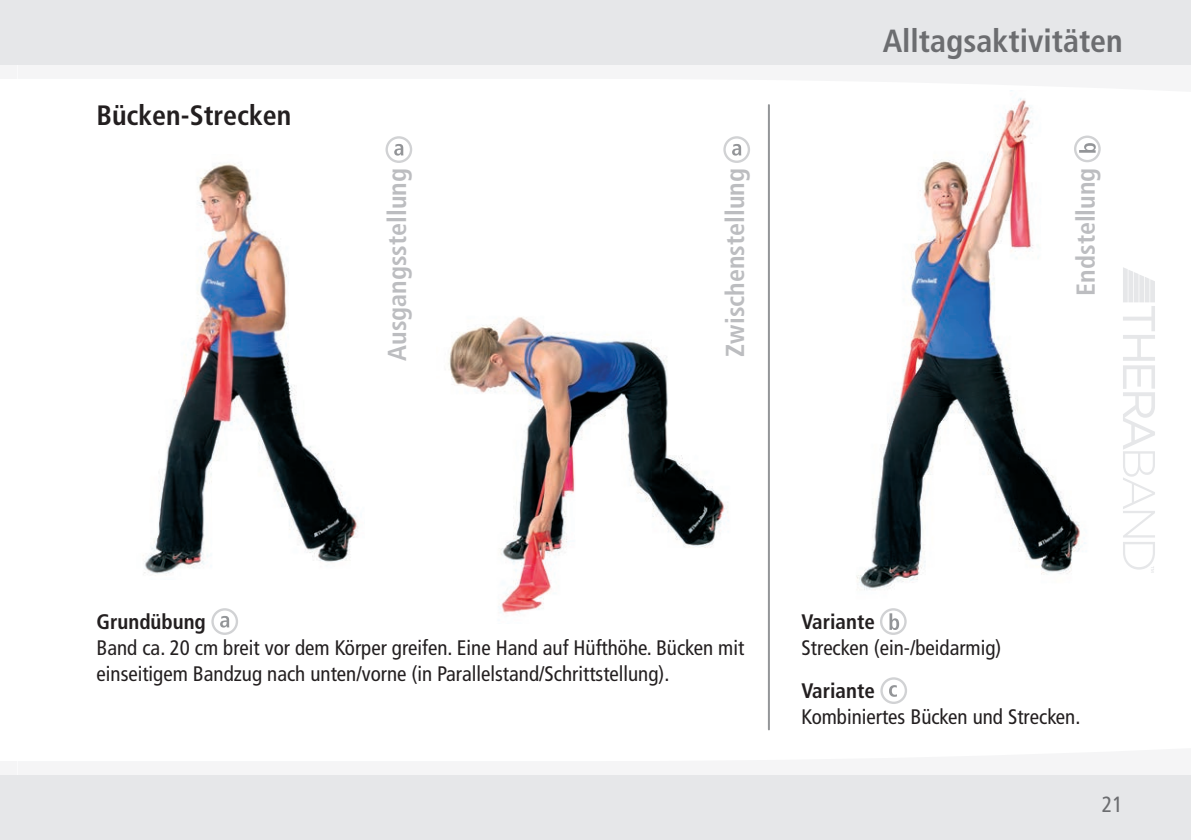
<style>
.page{position:relative;width:1191px;height:840px;background:#fff}
.page>*{position:absolute;margin:0;border:0;box-sizing:border-box;transform-origin:0 0}
.t1{font:700 condensed 32px "Frutiger LT Std";color:#6c6d70}
.t2{font:700 condensed 28px "Frutiger LT Std";color:#231f20}
.t3{font:700 condensed 26px "Frutiger LT Std";color:#bcbdc0}
.t4{font:condensed 22px "Frutiger LT Std";color:#6c6d70}
.t5{font:condensed 21px/26px "Frutiger LT Std";color:#231f20}
.t6{font:700 condensed 21px "Frutiger LT Std";color:#231f20}
</style>
<div class="page">
<svg style="left:1123px;top:267px;width:32px;height:305px"></svg>
<div style="left:17px;top:0;width:1174px;height:65px;background:#e6e7e9"></div>
<div style="left:0;top:65px;width:1191px;height:28px;background:#f5f5f6"></div>
<div style="left:17px;top:775px;width:1174px;height:64px;background:#e6e7e9"></div>
<div style="left:0;top:746px;width:1191px;height:28px;background:#f5f5f6"></div>
<svg style="left:0;top:0;width:17px;height:65px"></svg>
<div style="left:0;top:65px;width:17px;height:28px;background:#fff"></div>
<svg style="left:0;top:775px;width:17px;height:64px"></svg>
<div style="left:0;top:746px;width:17px;height:28px;background:#fff"></div>
<img style="left:143px;top:163px;width:216px;height:411px">
<img style="left:448px;top:317px;width:281px;height:297px">
<img style="left:856px;top:98px;width:233px;height:492px">
<svg style="left:212px;top:609px;width:25px;height:24px"></svg>
<div style="left:211px;top:608px;width:27px;height:26px;border:2px solid #d1d2d4;border-radius:50%"></div>
<svg style="left:220px;top:615px;width:9px;height:12px"></svg>
<svg style="left:881px;top:609px;width:24px;height:24px"></svg>
<div style="left:880px;top:608px;width:26px;height:26px;border:2px solid #d1d2d4;border-radius:50%"></div>
<svg style="left:889px;top:613px;width:10px;height:16px"></svg>
<svg style="left:881px;top:678px;width:25px;height:24px"></svg>
<div style="left:880px;top:677px;width:27px;height:26px;border:2px solid #d1d2d4;border-radius:50%"></div>
<svg style="left:889px;top:684px;width:8px;height:12px"></svg>
<svg style="left:387px;top:137px;width:24px;height:25px"></svg>
<div style="left:385px;top:136px;width:27px;height:27px;border:2px solid #d1d2d4;border-radius:50%"></div>
<svg style="left:394px;top:144px;width:9px;height:11px"></svg>
<svg style="left:724px;top:137px;width:25px;height:25px"></svg>
<div style="left:723px;top:136px;width:27px;height:27px;border:2px solid #d1d2d4;border-radius:50%"></div>
<svg style="left:732px;top:144px;width:9px;height:11px"></svg>
<svg style="left:1075px;top:137px;width:24px;height:24px"></svg>
<div style="left:1074px;top:135px;width:26px;height:27px;border:2px solid #d1d2d4;border-radius:50%"></div>
<svg style="left:1079px;top:143px;width:16px;height:10px"></svg>
<hr style="left:768px;top:105px;width:2px;height:624px;background:#939598">
<h2 class="t2" style="left:97px;top:99px;width:196px">Bücken-Strecken</h2>
<h1 class="t1" style="left:882px;top:22px;width:242px">Alltagsaktivitäten</h1>
<p class="t3" style="left:382px;top:360px;width:194px;rotate:-90deg">Ausgangsstellung</p>
<p class="t3" style="left:719px;top:356px;width:189px;rotate:-90deg">Zwischenstellung</p>
<p class="t3" style="left:1070px;top:295px;width:129px;rotate:-90deg">Endstellung</p>
<p class="t6" style="left:97px;top:608px;width:111px">Grundübung</p>
<p class="t5" style="left:97px;top:634px;width:649px">Band ca. 20 cm breit vor dem Körper greifen. Eine Hand auf Hüfthöhe. Bücken mit einseitigem Bandzug nach unten/vorne (in Parallelstand/Schrittstellung).</p>
<p class="t6" style="left:801px;top:608px;width:75px">Variante</p>
<p class="t5" style="left:801px;top:634px;width:201px">Strecken (ein-/beidarmig)</p>
<p class="t6" style="left:801px;top:677px;width:75px">Variante</p>
<p class="t5" style="left:801px;top:703px;width:280px">Kombiniertes Bücken und Strecken.</p>
<p class="t4" style="left:1101px;top:790px;width:23px">21</p>
</div>
